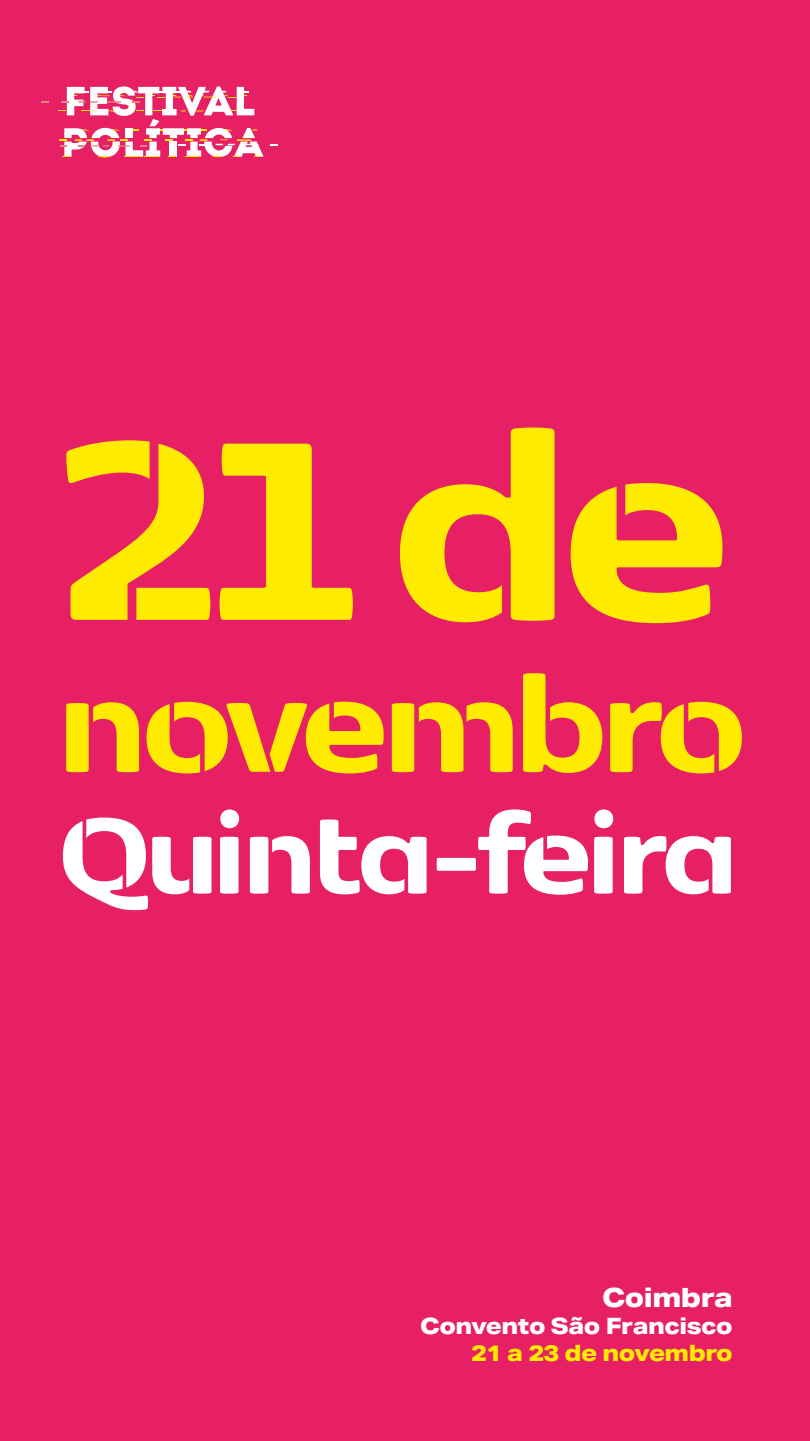
<style>
.page{position:relative;width:810px;height:1441px;background:#e72065}
.page>*{position:absolute;margin:0;border:0;box-sizing:border-box;transform-origin:0 0}
.t1{font:800 300px "Kobenhavn Sans Stencil";color:#ffeb00}
.t2{font:800 153.75px "Kobenhavn Sans Stencil";letter-spacing:-.06em;color:#ffeb00}
.t3{font:800 126.6px "Kobenhavn Sans Stencil";letter-spacing:-.05em;color:#fff}
.t4{font:800 26.55px "Aktiv Grotesk Ex";letter-spacing:-.02em;color:#fff}
.t5{font:800 22.5px "Aktiv Grotesk Ex";letter-spacing:-.02em;color:#fff}
.t6{font:800 22.5px "Aktiv Grotesk Ex";letter-spacing:-.02em;color:#ffea00}
</style>
<div class="page">
<svg style="left:41px;top:101px;width:7px;height:2px"></svg>
<svg style="left:58px;top:86px;width:205px;height:72px"></svg>
<h1 class="t1" style="left:56px;top:306px;width:679px">21 de</h1>
<h2 class="t2" style="left:56px;top:611px;width:694px">novembro</h2>
<h3 class="t3" style="left:56px;top:761px;width:685px">Quinta-feira</h3>
<p class="t4" style="left:602px;top:1282px;width:132px">Coimbra</p>
<p class="t5" style="left:420px;top:1313px;width:314px">Convento São Francisco</p>
<p class="t6" style="left:471px;top:1340px;width:263px">21 a 23 de novembro</p>
</div>
